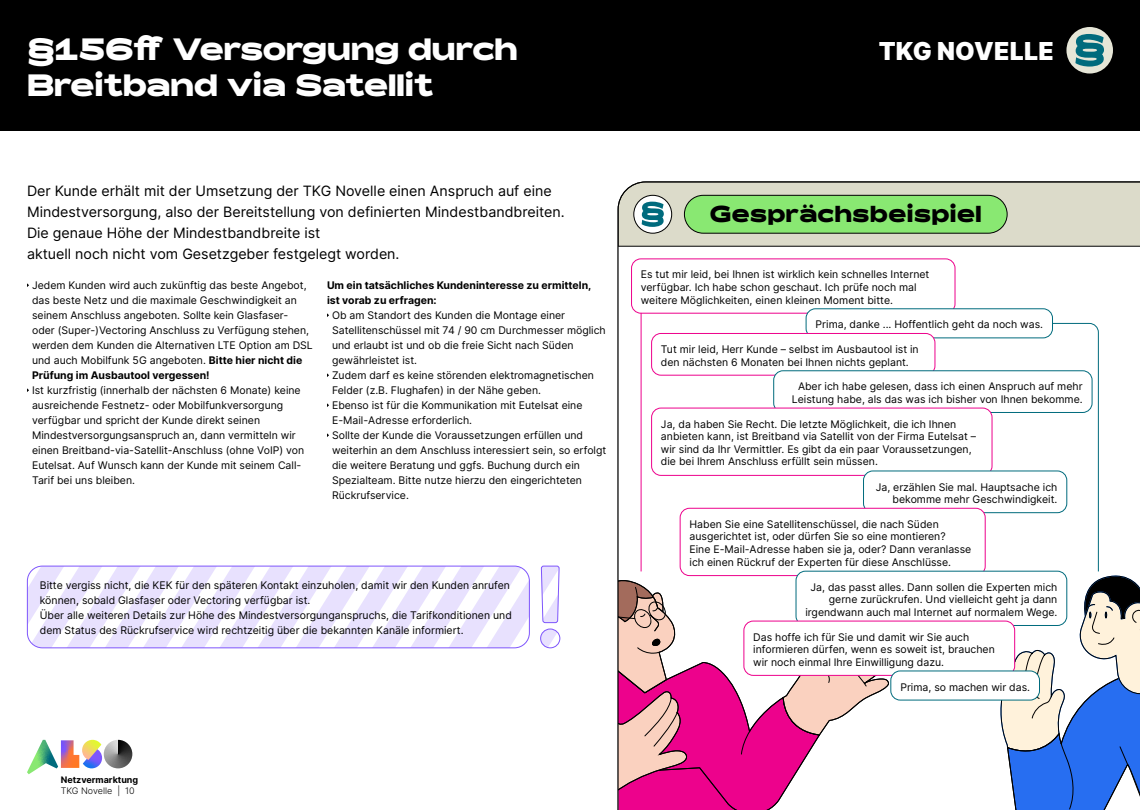
<style>
.page{position:relative;width:1140px;height:810px;background:#fff}
.page>*{position:absolute;margin:0;border:0;box-sizing:border-box;transform-origin:0 0}
.t1{font:700 30px/36px "Rois";letter-spacing:-.02em;color:#fff}
.t2{font:900 24.75px "Inter";letter-spacing:.01em;color:#fff}
.t3{font:700 22.42px "Rois";color:#000}
.t4{font:14.25px/21px "Inter";color:#000}
.t5{font:10.5px/15px "Inter";color:#000}
.t6{font:700 10.5px/15px "Inter";color:#000}
.t7{font:700 9px "Inter";color:#000}
.t8{font:300 9px "Inter";color:#000}
.s1{font-weight:700}
</style>
<div class="page">
<div style="left:0;top:0;width:1140px;height:130px;background:#000"></div>
<svg style="left:27px;top:740px;width:105px;height:34px"></svg>
<svg style="left:618px;top:182px;width:522px;height:628px"></svg>
<div style="left:864px;top:471px;width:203px;height:42px;background:#fff;border-radius:9px"></div>
<div style="left:863px;top:471px;width:204px;height:42px;border:1px solid #006b7d;border-radius:9px"></div>
<svg style="left:27px;top:566px;width:501px;height:82px"></svg>
<div style="left:27px;top:566px;width:503px;height:82px;border:1px solid #7e55fc;border-radius:15px"></div>
<svg style="left:541px;top:565px;width:20px;height:84px"></svg>
<div style="left:680px;top:508px;width:305px;height:68px;background:#fff;border-radius:9px"></div>
<div style="left:680px;top:508px;width:306px;height:68px;border:1px solid #ed028c;border-radius:9px"></div>
<div style="left:796px;top:571px;width:271px;height:54px;background:#fff;border-radius:9px"></div>
<div style="left:796px;top:571px;width:271px;height:55px;border:1px solid #006b7d;border-radius:9px"></div>
<div style="left:744px;top:621px;width:271px;height:54px;background:#fff;border-radius:9px"></div>
<div style="left:744px;top:621px;width:271px;height:55px;border:1px solid #ed028c;border-radius:9px"></div>
<div style="left:891px;top:671px;width:149px;height:29px;background:#fff;border-radius:9px"></div>
<div style="left:890px;top:671px;width:150px;height:29px;border:1px solid #006b7d;border-radius:9px"></div>
<div style="left:1066px;top:27px;width:47px;height:47px;background:#e6e6d7;border-radius:50%"></div>
<svg style="left:1075px;top:34px;width:29px;height:33px"></svg>
<p class="t1" style="left:27px;top:32px;width:493px">§156ff Versorgung durch<br>Breitband via Satellit</p>
<p class="t2" style="left:879px;top:33px;width:177px">TKG NOVELLE</p>
<p class="t4" style="left:27px;top:180px;width:539px">Der Kunde erhält mit der Umsetzung der TKG Novelle einen Anspruch auf eine Mindestversorgung, also der Bereitstellung von definierten Mindestbandbreiten.<br>Die genaue Höhe der Mindestbandbreite ist<br>aktuell noch nicht vom Gesetzgeber festgelegt worden.</p>
<p class="t5" style="left:32px;top:277px;width:282px">Jedem Kunden wird auch zukünftig das beste Angebot, das beste Netz und die maximale Geschwindigkeit an seinem Anschluss angeboten. Sollte kein Glasfaser&shy;oder (Super-)Vectoring Anschluss zu Verfügung stehen, werden dem Kunden die Alternativen LTE Option am DSL und auch Mobilfunk 5G angeboten. <span class="s1">Bitte hier nicht die Prüfung im Ausbautool vergessen!</span></p>
<p class="t5" style="left:32px;top:382px;width:274px">Ist kurzfristig (innerhalb der nächsten 6 Monate) keine ausreichende Festnetz- oder Mobilfunkversorgung verfügbar und spricht der Kunde direkt seinen Mindestversorgungsanspruch an, dann vermitteln wir einen Breitband-via-Satellit-Anschluss (ohne VoIP) von Eutelsat. Auf Wunsch kann der Kunde mit seinem Call-Tarif bei uns bleiben.</p>
<p class="t6" style="left:327px;top:277px;width:266px">Um ein tatsächliches Kundeninteresse zu ermitteln, ist vorab zu erfragen:</p>
<p class="t5" style="left:332px;top:307px;width:275px">Ob am Standort des Kunden die Montage einer Satellitenschüssel mit 74 / 90 cm Durchmesser möglich und erlaubt ist und ob die freie Sicht nach Süden gewährleistet ist.</p>
<p class="t5" style="left:332px;top:367px;width:263px">Zudem darf es keine störenden elektromagnetischen<br>Felder (z.B. Flughafen) in der Nähe geben.</p>
<p class="t5" style="left:332px;top:397px;width:252px">Ebenso ist für die Kommunikation mit Eutelsat eine<br>E-Mail-Adresse erforderlich.</p>
<p class="t5" style="left:332px;top:427px;width:276px">Sollte der Kunde die Voraussetzungen erfüllen und weiterhin an dem Anschluss interessiert sein, so erfolgt die weitere Beratung und ggfs. Buchung durch ein Spezialteam. Bitte nutze hierzu den eingerichteten Rückrufservice.</p>
<p class="t5" style="left:40px;top:577px;width:472px">Bitte vergiss nicht, die KEK für den späteren Kontakt einzuholen, damit wir den Kunden anrufen können, sobald Glasfaser oder Vectoring verfügbar ist.</p>
<p class="t5" style="left:40px;top:607px;width:474px">Über alle weiteren Details zur Höhe des Mindestversorgunganspruchs, die Tarifkonditionen und dem Status des Rückrufservice wird rechtzeitig über die bekannten Kanäle informiert.</p>
<p class="t7" style="left:61px;top:773px;width:79px">Netzvermarktung</p>
<p class="t8" style="left:61px;top:784px;width:76px">TKG Novelle | 10</p>
<p class="t3" style="left:710px;top:201px;width:274px">Gesprächsbeispiel</p>
<p class="t5" style="left:641px;top:268px;width:290px;line-height:12.6px">Es tut mir leid, bei Ihnen ist wirklich kein schnelles Internet verfügbar. Ich habe schon geschaut. Ich prüfe noch mal weitere Möglichkeiten, einen kleinen Moment bitte.</p>
<p class="t5" style="left:816px;top:317px;width:229px">Prima, danke ... Hoffentlich geht da noch was.</p>
<p class="t5" style="left:661px;top:343px;width:259px;line-height:12.6px">Tut mir leid, Herr Kunde – selbst im Ausbautool ist in den nächsten 6 Monaten bei Ihnen nichts geplant.</p>
<p class="t5" style="left:792px;top:380px;width:292px;line-height:12.6px;text-align:center">Aber ich habe gelesen, dass ich einen Anspruch auf mehr<br>Leistung habe, als das was ich bisher von Ihnen bekomme.</p>
<p class="t5" style="left:661px;top:417px;width:317px;line-height:12.6px">Ja, da haben Sie Recht. Die letzte Möglichkeit, die ich Ihnen anbieten kann, ist Breitband via Satellit von der Firma Eutelsat – wir sind da Ihr Vermittler. Es gibt da ein paar Voraussetzungen, die bei Ihrem Anschluss erfüllt sein müssen.</p>
<p class="t5" style="left:876px;top:480px;width:183px;line-height:12.6px;text-align:right">Ja, erzählen Sie mal. Hauptsache ich bekomme mehr Geschwindigkeit.</p>
<p class="t5" style="left:690px;top:517px;width:283px;line-height:12.6px">Haben Sie eine Satellitenschüssel, die nach Süden ausgerichtet ist, oder dürfen Sie so eine montieren?<br>Eine E-Mail-Adresse haben sie ja, oder? Dann veranlasse ich einen Rückruf der Experten für diese Anschlüsse.</p>
<p class="t5" style="left:805px;top:580px;width:254px;line-height:12.6px;text-align:right">Ja, das passt alles. Dann sollen die Experten mich gerne zurückrufen. Und vielleicht geht ja dann irgendwann auch mal Internet auf normalem Wege.</p>
<p class="t5" style="left:753px;top:630px;width:243px;line-height:12.6px">Das hoffe ich für Sie und damit wir Sie auch informieren dürfen, wenn es soweit ist, brauchen wir noch einmal Ihre Einwilligung dazu.</p>
<p class="t5" style="left:900px;top:679px;width:131px">Prima, so machen wir das.</p>
</div>
